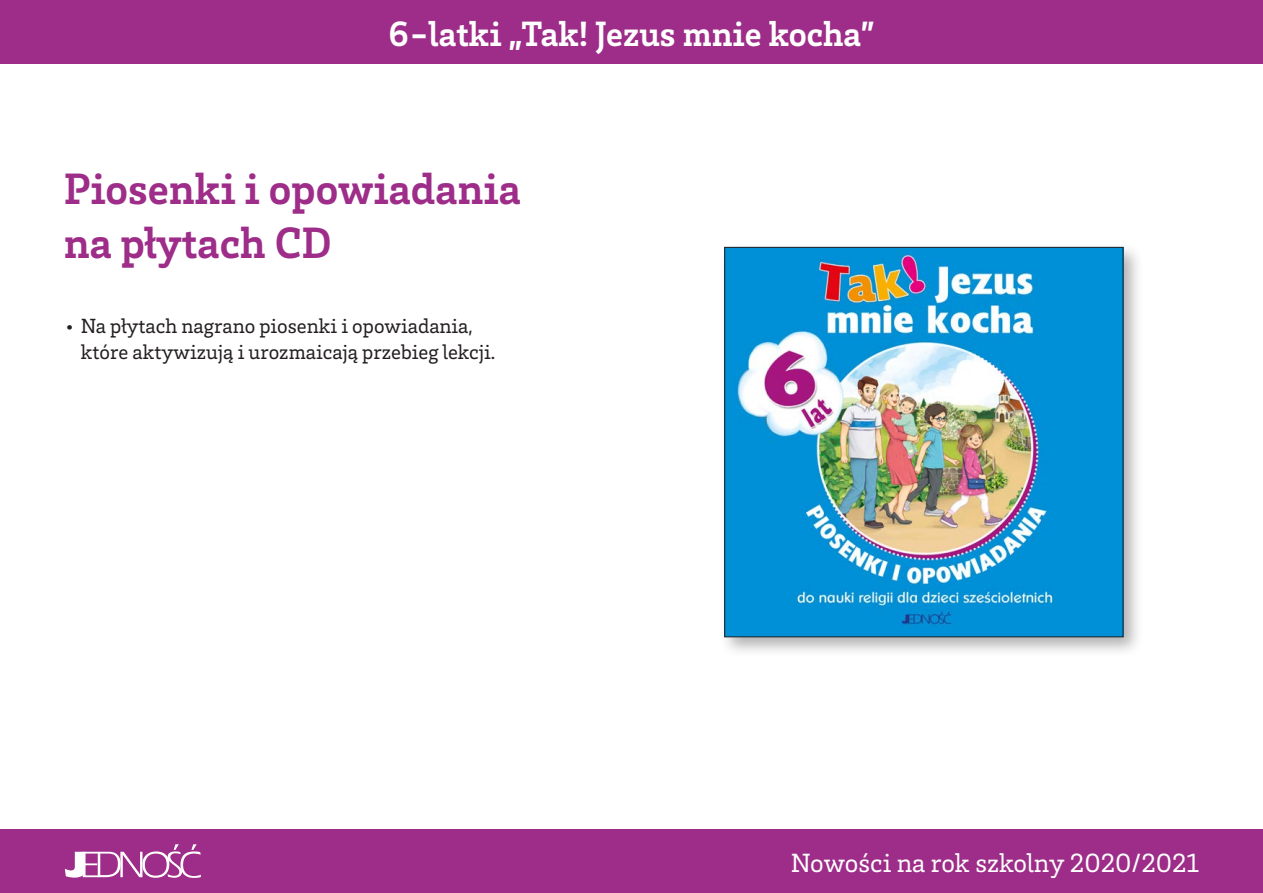
<style>
.page{position:relative;width:1263px;height:893px;background:#fff}
.page>*{position:absolute;margin:0;border:0;box-sizing:border-box;transform-origin:0 0}
.tytuł{font:700 45px/54px "Brix Slab";color:#9d2d88}
.Tekst{font:700 36px "Brix Slab";color:#fff}
.t1{font:27px "Brix Slab";color:#fff}
.Wyliczanka{font:21px/25.2px "Brix Slab";color:#231f20}
</style>
<div class="page">
<div style="left:0;top:829px;width:1263px;height:64px;background:#9d2d88"></div>
<div style="left:720px;top:242px;width:424px;height:416px;background:#231f20;opacity:.35"></div>
<img style="left:726px;top:249px;width:395px;height:386px">
<div style="left:724px;top:247px;width:399px;height:390px;border:1px solid #231f20"></div>
<div style="left:0;top:0;width:1263px;height:64px;background:#9d2d88"></div>
<svg style="left:65px;top:844px;width:136px;height:34px"></svg>
<p class="Tekst" style="left:389px;top:10px;width:487px">6-latki „Tak! Jezus mnie kocha”</p>
<p class="tytuł" style="left:64px;top:159px;width:458px">Piosenki i opowiadania na płytach CD</p>
<p class="Wyliczanka" style="left:81px;top:313px;width:416px;text-indent:-17px">• Na płytach nagrano piosenki i opowiadania, które aktywizują i urozmaicają przebieg lekcji.</p>
<p class="t1" style="left:791px;top:845px;width:410px">Nowości na rok szkolny 2020/2021</p>
</div>
